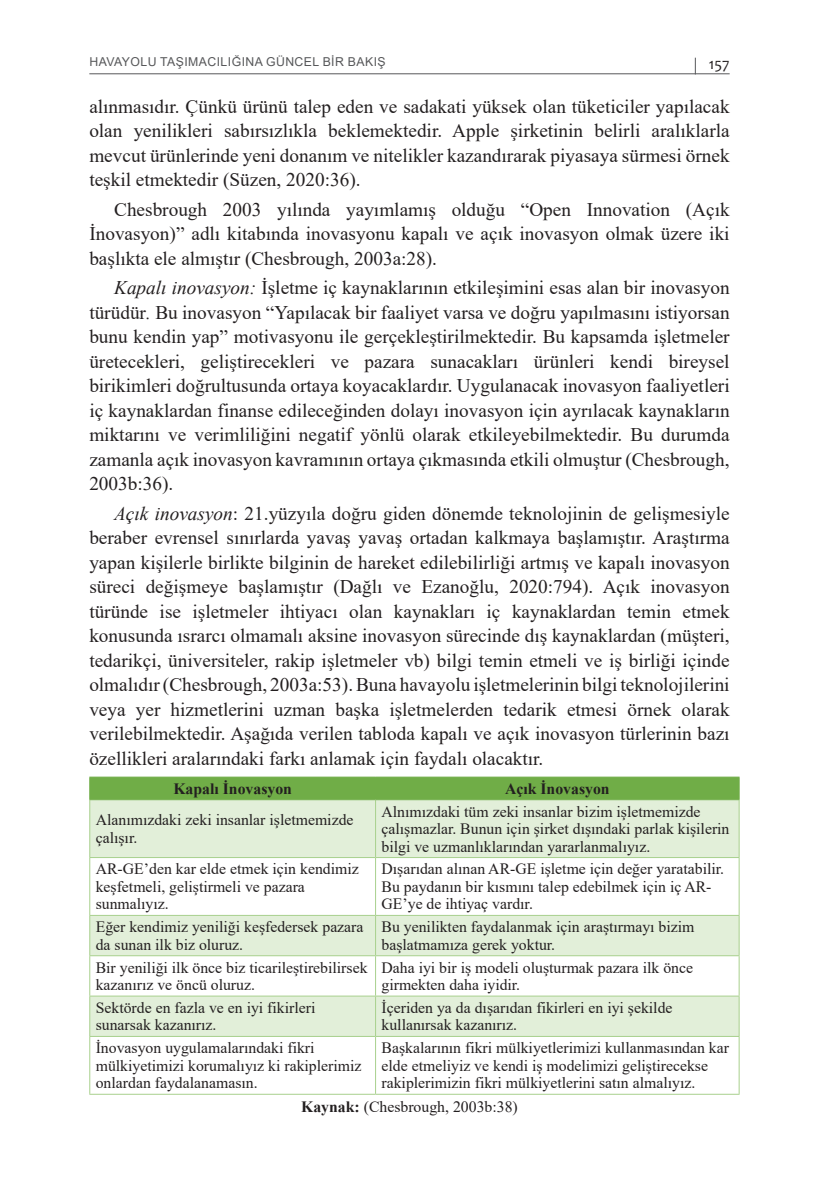
<style>
.page{position:relative;width:819px;height:1191px;background:#fff}
.page>*{position:absolute;margin:0;border:0;box-sizing:border-box;transform-origin:0 0}
.t1{font:19.25px/24.5px "Times New Roman";color:#231f20;text-align:justify}
.tablo{font:15.75px/17.5px "Times New Roman";color:#231f20}
.t2{font:700 15.75px "Times New Roman";color:#231f20}
.t3{font:15.75px "Candara";color:#231f20}
.t4{font:12.25px "Arial";letter-spacing:.035em;color:#57585a}
.s1{font-style:italic}
.s2{font-weight:700}
</style>
<div class="page">
<hr style="left:89px;top:73px;width:640px;height:1px;background:#57585a">
<svg style="left:694px;top:58px;width:1px;height:16px"></svg>
<svg style="left:90px;top:800px;width:648px;height:236px;fill:#e2efd9"></svg>
<hr style="left:89px;top:800px;width:1px;height:57px;background:#a8d08d">
<hr style="left:375px;top:800px;width:1px;height:57px;background:#a8d08d">
<hr style="left:738px;top:800px;width:1px;height:57px;background:#a8d08d">
<hr style="left:89px;top:857px;width:286px;height:1px;background:#a8d08d">
<hr style="left:89px;top:858px;width:1px;height:57px;background:#a8d08d">
<hr style="left:375px;top:857px;width:364px;height:1px;background:#a8d08d">
<hr style="left:375px;top:858px;width:1px;height:57px;background:#a8d08d">
<hr style="left:738px;top:858px;width:1px;height:57px;background:#a8d08d">
<hr style="left:89px;top:915px;width:286px;height:1px;background:#a8d08d">
<hr style="left:89px;top:916px;width:1px;height:39px;background:#a8d08d">
<hr style="left:375px;top:915px;width:364px;height:1px;background:#a8d08d">
<hr style="left:375px;top:916px;width:1px;height:39px;background:#a8d08d">
<hr style="left:738px;top:916px;width:1px;height:39px;background:#a8d08d">
<hr style="left:89px;top:955px;width:286px;height:1px;background:#a8d08d">
<hr style="left:89px;top:956px;width:1px;height:39px;background:#a8d08d">
<hr style="left:375px;top:955px;width:364px;height:1px;background:#a8d08d">
<hr style="left:375px;top:956px;width:1px;height:39px;background:#a8d08d">
<hr style="left:738px;top:956px;width:1px;height:39px;background:#a8d08d">
<hr style="left:89px;top:995px;width:286px;height:1px;background:#a8d08d">
<hr style="left:89px;top:996px;width:1px;height:40px;background:#a8d08d">
<hr style="left:375px;top:995px;width:364px;height:1px;background:#a8d08d">
<hr style="left:375px;top:996px;width:1px;height:40px;background:#a8d08d">
<hr style="left:738px;top:996px;width:1px;height:40px;background:#a8d08d">
<hr style="left:89px;top:1036px;width:286px;height:1px;background:#a8d08d">
<hr style="left:89px;top:1036px;width:1px;height:57px;background:#a8d08d">
<hr style="left:375px;top:1036px;width:364px;height:1px;background:#a8d08d">
<hr style="left:375px;top:1036px;width:1px;height:57px;background:#a8d08d">
<hr style="left:738px;top:1036px;width:1px;height:57px;background:#a8d08d">
<hr style="left:89px;top:1093px;width:286px;height:1px;background:#a8d08d">
<hr style="left:375px;top:1093px;width:364px;height:1px;background:#a8d08d">
<hr style="left:89px;top:776px;width:286px;height:1px;background:#70ad47">
<hr style="left:375px;top:776px;width:364px;height:1px;background:#70ad47">
<div style="left:89px;top:777px;width:650px;height:22px;background:#70ad47"></div>
<hr style="left:89px;top:799px;width:286px;height:1px;background:#70ad47">
<hr style="left:375px;top:799px;width:364px;height:1px;background:#70ad47">
<p class="t4" style="left:90px;top:53px;width:297px">HAVAYOLU TAŞIMACILIĞINA GÜNCEL BİR BAKIŞ</p>
<p class="t3" style="left:709px;top:54px;width:22px">157</p>
<p class="t1" style="left:89px;top:93px;width:641px">alınmasıdır. Çünkü ürünü talep eden ve sadakati yüksek olan tüketiciler yapılacak olan yenilikleri sabırsızlıkla beklemektedir. Apple şirketinin belirli aralıklarla mevcut ürünlerinde yeni donanım ve nitelikler kazandırarak piyasaya sürmesi örnek teşkil etmektedir (Süzen, 2020:36).</p>
<p class="t1" style="left:89px;top:196px;width:641px;text-indent:25px">Chesbrough 2003 yılında yayımlamış olduğu “Open Innovation (Açık İnovasyon)” adlı kitabında inovasyonu kapalı ve açık inovasyon olmak üzere iki başlıkta ele almıştır (Chesbrough, 2003a:28).</p>
<p class="t1" style="left:89px;top:275px;width:641px;text-indent:25px"><span class="s1">Kapalı inovasyon:</span> İşletme iç kaynaklarının etkileşimini esas alan bir inovasyon türüdür<span class="s1">.</span> Bu inovasyon “Yapılacak bir faaliyet varsa ve doğru yapılmasını istiyorsan bunu kendin yap” motivasyonu ile gerçekleştirilmektedir. Bu kapsamda işletmeler üretecekleri, geliştirecekleri ve pazara sunacakları ürünleri kendi bireysel birikimleri doğrultusunda ortaya koyacaklardır. Uygulanacak inovasyon faaliyetleri iç kaynaklardan finanse edileceğinden dolayı inovasyon için ayrılacak kaynakların miktarını ve verimliliğini negatif yönlü olarak etkileyebilmektedir. Bu durumda zamanla açık inovasyon kavramının ortaya çıkmasında etkili olmuştur (Chesbrough, 2003b:36).</p>
<p class="t1" style="left:89px;top:500px;width:641px;text-indent:25px"><span class="s1">Açık inovasyon</span>: 21.yüzyıla doğru giden dönemde teknolojinin de gelişmesiyle beraber evrensel sınırlarda yavaş yavaş ortadan kalkmaya başlamıştır. Araştırma yapan kişilerle birlikte bilginin de hareket edilebilirliği artmış ve kapalı inovasyon süreci değişmeye başlamıştır (Dağlı ve Ezanoğlu, 2020:794). Açık inovasyon türünde ise işletmeler ihtiyacı olan kaynakları iç kaynaklardan temin etmek konusunda ısrarcı olmamalı aksine inovasyon sürecinde dış kaynaklardan (müşteri, tedarikçi, üniversiteler, rakip işletmeler vb) bilgi temin etmeli ve iş birliği içinde olmalıdır (Chesbrough, 2003a:53). Buna havayolu işletmelerinin bilgi teknolojilerini veya yer hizmetlerini uzman başka işletmelerden tedarik etmesi örnek olarak verilebilmektedir. Aşağıda verilen tabloda kapalı ve açık inovasyon türlerinin bazı özellikleri aralarındaki farkı anlamak için faydalı olacaktır.</p>
<p class="t2" style="left:173px;top:777px;width:120px">Kapalı İnovasyon</p>
<p class="t2" style="left:505px;top:777px;width:106px">Açık İnovasyon</p>
<p class="tablo" style="left:96px;top:811px;width:259px">Alanımızdaki zeki insanlar işletmemizde çalışır.</p>
<p class="tablo" style="left:381px;top:802px;width:349px">Alnımızdaki tüm zeki insanlar bizim işletmemizde çalışmazlar. Bunun için şirket dışındaki parlak kişilerin bilgi ve uzmanlıklarından yararlanmalıyız.</p>
<p class="tablo" style="left:96px;top:860px;width:264px">AR-GE’den kar elde etmek için kendimiz keşfetmeli, geliştirmeli ve pazara sunmalıyız.</p>
<p class="tablo" style="left:381px;top:860px;width:344px">Dışarıdan alınan AR-GE işletme için değer yaratabilir.<br>Bu paydanın bir kısmını talep edebilmek için iç AR-<br>GE’ye de ihtiyaç vardır.</p>
<p class="tablo" style="left:96px;top:917px;width:269px">Eğer kendimiz yeniliği keşfedersek pazara da sunan ilk biz oluruz.</p>
<p class="tablo" style="left:381px;top:917px;width:314px">Bu yenilikten faydalanmak için araştırmayı bizim başlatmamıza gerek yoktur.</p>
<p class="tablo" style="left:96px;top:958px;width:273px">Bir yeniliği ilk önce biz ticarileştirebilirsek kazanırız ve öncü oluruz.</p>
<p class="tablo" style="left:381px;top:958px;width:313px">Daha iyi bir iş modeli oluşturmak pazara ilk önce girmekten daha iyidir.</p>
<p class="tablo" style="left:96px;top:998px;width:221px">Sektörde en fazla ve en iyi fikirleri sunarsak kazanırız.</p>
<p class="tablo" style="left:381px;top:998px;width:292px">İçeriden ya da dışarıdan fikirleri en iyi şekilde kullanırsak kazanırız.</p>
<p class="tablo" style="left:96px;top:1038px;width:267px">İnovasyon uygulamalarındaki fikri mülkiyetimizi korumalıyız ki rakiplerimiz onlardan faydalanamasın.</p>
<p class="tablo" style="left:381px;top:1038px;width:349px">Başkalarının fikri mülkiyetlerimizi kullanmasından kar elde etmeliyiz ve kendi iş modelimizi geliştirecekse rakiplerimizin fikri mülkiyetlerini satın almalıyız.</p>
<p class="tablo" style="left:301px;top:1097px;width:218px"><span class="s2">Kaynak:</span> (Chesbrough, 2003b:38)</p>
</div>
